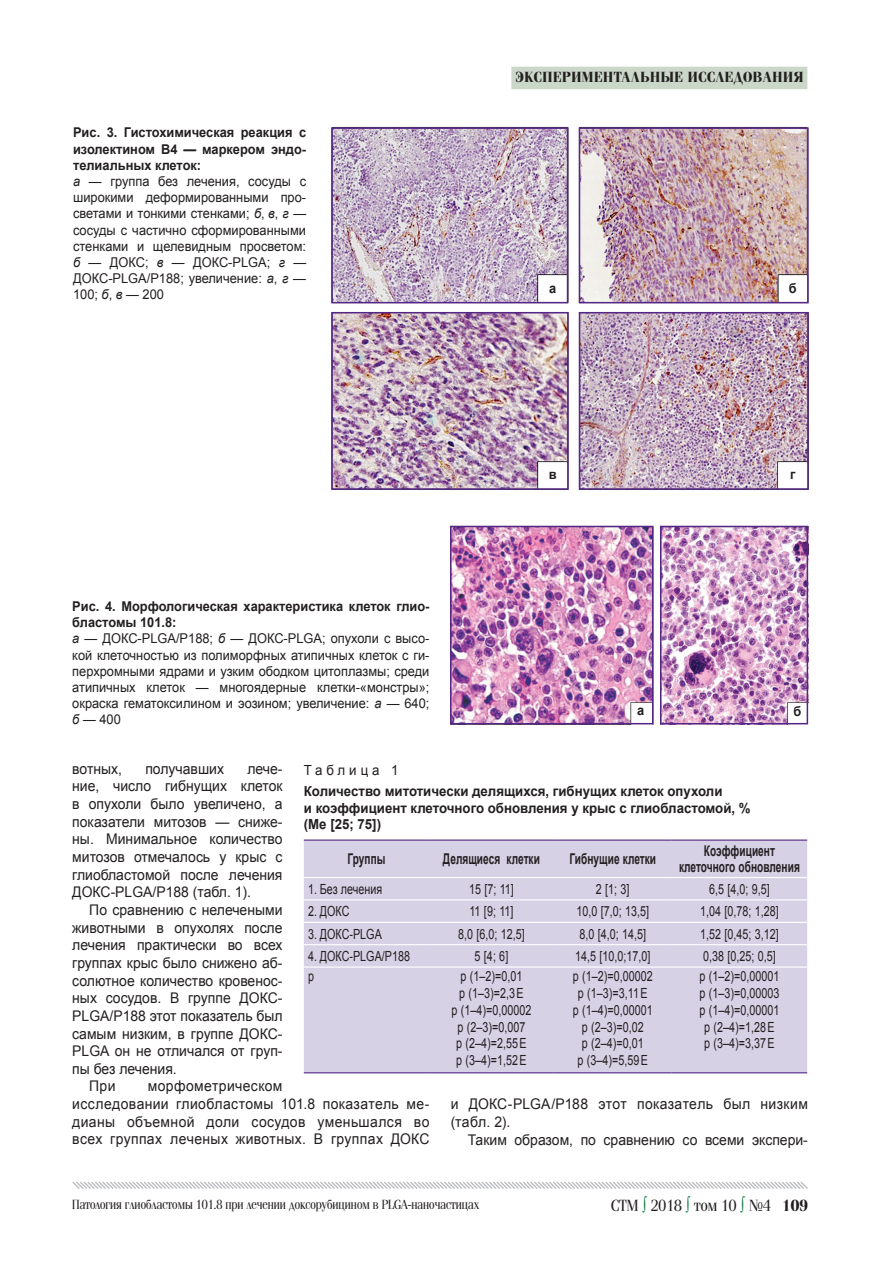
<style>
.page{position:relative;width:893px;height:1276px;background:#fff}
.page>*{position:absolute;margin:0;border:0;box-sizing:border-box;transform-origin:0 0}
.t1{font:16.5px "Simeiz";color:#231f20}
.t2{font:700 15px "Simeiz";letter-spacing:.04em;color:#231f20}
.t3{font:700 14.85px/16.2px "Arial";letter-spacing:.005em;color:#231f20;text-align:center;scale:.68 1}
.t4{font:14.7px/17.7px "Arial";color:#231f20;text-align:justify;scale:.95 1}
.t5{font:14.7px/17.7px "Arial";letter-spacing:.025em;color:#231f20;scale:.95 1}
.t6{font:14.7px/17.7px "Arial";letter-spacing:.02em;color:#231f20;scale:.95 1}
.t7{font:13.95px/16.8px "Arial";letter-spacing:.005em;color:#231f20;text-align:center;scale:.77 1}
.t8{font:700 13.95px/16.8px "Arial";color:#231f20;scale:.95 1}
.t9{font:13.95px "Arial";letter-spacing:.3em;color:#231f20;scale:.95 1}
.t10{font:13.5px/16.2px "Arial";color:#231f20;scale:.95 1}
.t11{font:13.5px "Simeiz";color:#231f20;scale:.95 1}
.t12{font:700 13.5px "Arial";color:#231f20;scale:.95 1}
.s1{font-weight:700}
.s2{font-style:italic}
.s3{color:#127c43}
</style>
<div class="page">
<div style="left:511px;top:67px;width:296px;height:22px;background:#cbd8c9"></div>
<svg style="left:72px;top:1181px;width:736px;height:8px"></svg>
<img style="left:331px;top:126px;width:478px;height:364px">
<div style="left:543px;top:280px;width:20px;height:19px;background:#fff"></div>
<div style="left:543px;top:466px;width:20px;height:19px;background:#fff"></div>
<div style="left:783px;top:280px;width:20px;height:19px;background:#fff"></div>
<div style="left:783px;top:466px;width:20px;height:19px;background:#fff"></div>
<img style="left:453px;top:527px;width:352px;height:197px">
<div style="left:304px;top:840px;width:503px;height:232px;background:#d7d1e6"></div>
<hr style="left:304px;top:877px;width:125px;height:1px;background:#fff">
<hr style="left:429px;top:877px;width:125px;height:1px;background:#fff">
<hr style="left:554px;top:877px;width:118px;height:1px;background:#fff">
<hr style="left:672px;top:877px;width:135px;height:1px;background:#fff">
<hr style="left:304px;top:899px;width:125px;height:1px;background:#fff">
<hr style="left:429px;top:899px;width:125px;height:1px;background:#fff">
<hr style="left:554px;top:899px;width:118px;height:1px;background:#fff">
<hr style="left:672px;top:899px;width:135px;height:1px;background:#fff">
<hr style="left:304px;top:921px;width:125px;height:2px;background:#fff">
<hr style="left:429px;top:921px;width:125px;height:2px;background:#fff">
<hr style="left:554px;top:921px;width:118px;height:2px;background:#fff">
<hr style="left:672px;top:921px;width:135px;height:2px;background:#fff">
<hr style="left:304px;top:944px;width:125px;height:1px;background:#fff">
<hr style="left:429px;top:944px;width:125px;height:1px;background:#fff">
<hr style="left:554px;top:944px;width:118px;height:1px;background:#fff">
<hr style="left:672px;top:944px;width:135px;height:1px;background:#fff">
<hr style="left:304px;top:966px;width:125px;height:1px;background:#fff">
<hr style="left:429px;top:966px;width:125px;height:1px;background:#fff">
<hr style="left:554px;top:966px;width:118px;height:1px;background:#fff">
<hr style="left:672px;top:966px;width:135px;height:1px;background:#fff">
<hr style="left:304px;top:839px;width:125px;height:1px;background:#542685">
<hr style="left:429px;top:839px;width:125px;height:1px;background:#542685">
<hr style="left:554px;top:839px;width:118px;height:1px;background:#542685">
<hr style="left:672px;top:839px;width:135px;height:1px;background:#542685">
<hr style="left:304px;top:1072px;width:125px;height:1px;background:#542685">
<hr style="left:429px;top:1072px;width:125px;height:1px;background:#542685">
<hr style="left:554px;top:1072px;width:118px;height:1px;background:#542685">
<hr style="left:672px;top:1072px;width:135px;height:1px;background:#542685">
<div style="left:331px;top:127px;width:237px;height:176px;border:2px solid #542685"></div>
<div style="left:579px;top:127px;width:230px;height:176px;border:2px solid #542685"></div>
<div style="left:579px;top:312px;width:230px;height:178px;border:2px solid #542685"></div>
<div style="left:331px;top:312px;width:238px;height:178px;border:2px solid #542685"></div>
<div style="left:450px;top:526px;width:203px;height:198px;border:2px solid #542685"></div>
<div style="left:660px;top:526px;width:148px;height:198px;border:2px solid #542685"></div>
<p class="t10" style="left:73px;top:125px;width:247px"><span class="s1">Рис. 3. Гистохимическая реакция с изолектином В4 — маркером эндо&shy;телиальных клеток:<br></span><span class="s2">а</span> — группа без лечения, сосуды с широкими деформированными про&shy;светами и тонкими стенками; <span class="s2">б</span>, <span class="s2">в</span>, <span class="s2">г</span> — сосуды с частично сформированными стенками и щелевидным просветом: <span class="s2">б</span> — ДОКС; <span class="s2">в</span> — ДОКС-PLGA; <span class="s2">г</span> —<br>ДОКС-PLGA/P188; увеличение: <span class="s2">а</span>, <span class="s2">г</span> —<br>100; <span class="s2">б</span>, <span class="s2">в</span> — 200</p>
<p class="t2" style="left:516px;top:69px;width:289px">экспериментальные исследования</p>
<p class="t12" style="left:549px;top:279px;width:9px">а</p>
<p class="t12" style="left:549px;top:465px;width:10px">в</p>
<p class="t12" style="left:789px;top:279px;width:10px">б</p>
<p class="t12" style="left:790px;top:465px;width:7px">г</p>
<p class="t10" style="left:72px;top:598px;width:377px"><span class="s1">Рис. 4. Морфологическая характеристика клеток глио&shy;бластомы 101.8:<br></span><span class="s2">а</span> — ДОКС-PLGA/P188; <span class="s2">б</span> — ДОКС-PLGA; опухоли с высо&shy;кой клеточностью из полиморфных атипичных клеток с ги&shy;перхромными ядрами и узким ободком цитоплазмы; среди атипичных клеток — многоядерные клетки-«монстры»; окраска гематоксилином и эозином; увеличение: <span class="s2">а</span> — 640; <span class="s2">б</span> — 400</p>
<p class="t9" style="left:304px;top:761px;width:101px">Таблица 1</p>
<p class="t8" style="left:304px;top:783px;width:472px">Количество митотически делящихся, гибнущих клеток опухоли<br>и коэффициент клеточного обновления у крыс с глиобластомой, % (Me [25; 75])</p>
<p class="t3" style="left:347px;top:851px;width:57px">Группы</p>
<p class="t3" style="left:443px;top:851px;width:144px">Делящиеся клетки</p>
<p class="t3" style="left:569px;top:851px;width:129px">Гибнущие клетки</p>
<p class="t3" style="left:679px;top:843px;width:179px">Коэффициент клеточного обновления</p>
<p class="t7" style="left:308px;top:880px;width:98px">1. Без лечения</p>
<p class="t7" style="left:469px;top:880px;width:60px">15 [7; 11]</p>
<p class="t7" style="left:596px;top:880px;width:45px">2 [1; 3]</p>
<p class="t7" style="left:709px;top:880px;width:80px">6,5 [4,0; 9,5]</p>
<p class="t7" style="left:308px;top:903px;width:55px">2. ДОКС</p>
<p class="t7" style="left:469px;top:903px;width:59px">11 [9; 11]</p>
<p class="t7" style="left:576px;top:903px;width:96px">10,0 [7,0; 13,5]</p>
<p class="t7" style="left:700px;top:903px;width:104px">1,04 [0,78; 1,28]</p>
<p class="t7" style="left:308px;top:925px;width:97px">3. ДОКС-PLGA</p>
<p class="t7" style="left:458px;top:925px;width:88px">8,0 [6,0; 12,5]</p>
<p class="t7" style="left:579px;top:925px;width:88px">8,0 [4,0; 14,5]</p>
<p class="t7" style="left:700px;top:925px;width:104px">1,52 [0,45; 3,12]</p>
<p class="t7" style="left:308px;top:948px;width:134px">4. ДОКС-PLGA/P188</p>
<p class="t7" style="left:475px;top:948px;width:45px">5 [4; 6]</p>
<p class="t7" style="left:575px;top:948px;width:99px">14,5 [10,0;17,0]</p>
<p class="t7" style="left:703px;top:948px;width:96px">0,38 [0,25; 0,5]</p>
<p class="t7" style="left:308px;top:968px;width:9px">p</p>
<p class="t7" style="left:452px;top:968px;width:105px">р (1–2)=0,01<br>р (1–3)=2,3Е<br>р (1–4)=0,00002 р (2–3)=0,007<br>р (2–4)=2,55Е р (3–4)=1,52Е</p>
<p class="t7" style="left:573px;top:968px;width:105px">р (1–2)=0,00002 р (1–3)=3,11Е<br>р (1–4)=0,00001 р (2–3)=0,02<br>р (2–4)=0,01<br>р (3–4)=5,59Е</p>
<p class="t7" style="left:699px;top:968px;width:105px">р (1–2)=0,00001 р (1–3)=0,00003 р (1–4)=0,00001 р (2–4)=1,28Е р (3–4)=3,37Е</p>
<p class="t6" style="left:451px;top:1095px;width:377px">и ДОКС-PLGA/Р188 этот показатель был низким (табл. 2).</p>
<p class="t4" style="left:468px;top:1131px;width:360px">Таким образом, по сравнению со всеми экспери-</p>
<p class="t12" style="left:637px;top:701px;width:9px">а</p>
<p class="t12" style="left:793px;top:702px;width:10px">б</p>
<p class="t4" style="left:72px;top:760px;width:223px;text-indent:175px">лече&shy;ние, число гибнущих клеток в опухоли было увеличено, а показатели митозов — сниже&shy;ны. Минимальное количество митозов отмечалось у крыс с глиобластомой после лечения ДОКС-PLGA/Р188 (табл. 1).</p>
<p class="t4" style="left:89px;top:901px;width:205px">По сравнению с нелечеными</p>
<p class="t4" style="left:72px;top:919px;width:223px">животными в опухолях после</p>
<p class="t4" style="left:72px;top:936px;width:223px">лечения практически во всех</p>
<p class="t4" style="left:72px;top:954px;width:223px">группах крыс было снижено аб-</p>
<p class="t4" style="left:72px;top:971px;width:223px">солютное количество кровенос-</p>
<p class="t4" style="left:72px;top:989px;width:223px">ных сосудов. В группе ДОКС-</p>
<p class="t4" style="left:72px;top:1007px;width:223px">PLGA/Р188 этот показатель был</p>
<p class="t4" style="left:72px;top:1024px;width:223px">самым низким, в группе ДОКС-</p>
<p class="t4" style="left:72px;top:1042px;width:223px">PLGA он не отличался от груп-</p>
<p class="t4" style="left:72px;top:1060px;width:112px">пы без лечения.</p>
<p class="t4" style="left:89px;top:1077px;width:29px">При</p>
<p class="t4" style="left:72px;top:760px;width:54px">вотных,</p>
<p class="t4" style="left:145px;top:760px;width:84px">получавших</p>
<p class="t5" style="left:72px;top:1077px;width:377px;text-indent:76px">морфометрическом<br>исследовании глиобластомы 101.8 показатель ме&shy;дианы объемной доли сосудов уменьшался во всех группах леченых животных. В группах ДОКС</p>
<p class="t11" style="left:72px;top:1197px;width:430px">Патология глиобластомы 101.8 при лечении доксорубицином в PLGA-наночастицах</p>
<p class="t1" style="left:611px;top:1197px;width:198px">СТМ <span class="s3">∫</span> 2018 <span class="s3">∫</span> том 10 <span class="s3">∫</span> №4 <span class="s1">109</span></p>
</div>
